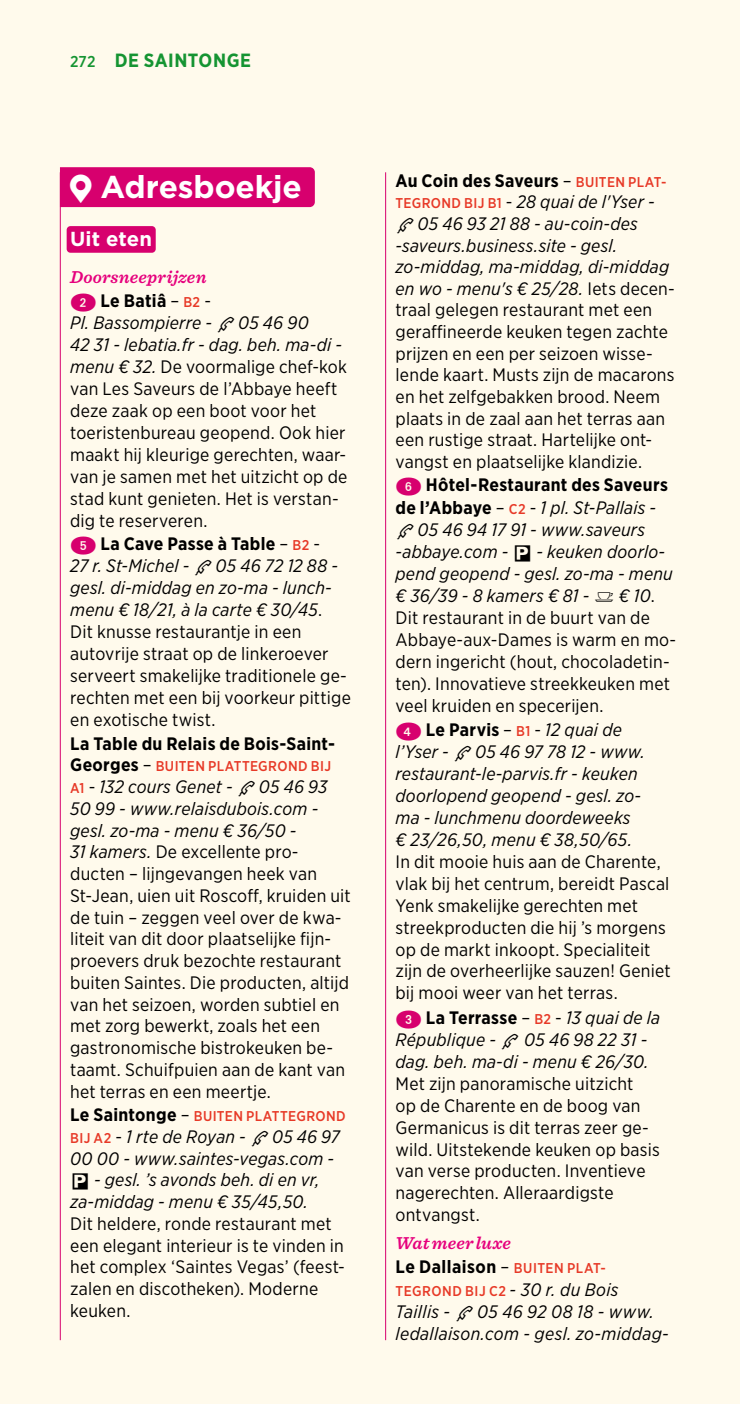
<style>
.page{position:relative;width:740px;height:1404px;background:#fff}
.page>*{position:absolute;margin:0;border:0;box-sizing:border-box;transform-origin:0 0}
.t1{font:700 31.5px "Gotham";letter-spacing:-.005em;color:#fff}
.t2{font:700 20.25px "Gotham";letter-spacing:.005em;color:#fff}
.t3{font:700 19.12px "Gotham Narrow";letter-spacing:.03em;color:#159432}
.t4{font:18px/22.1px "Gotham Narrow";letter-spacing:.01em;color:#000}
.t5{font:italic 18px/22.1px "Gotham Narrow";letter-spacing:.015em;color:#000}
.t6{font:700 18px "Gotham Narrow";letter-spacing:.02em;color:#000}
.t7{font:italic 600 18px "Sentinel";letter-spacing:.01em;color:#e6007d}
.t8{font:500 14.17px "Gotham Narrow";letter-spacing:.03em;color:#e73927}
.s1{font-weight:500;font-size:15.75px}
.s2{font-family:"Michelin";font-weight:400;font-size:27px}
.s3{font-family:"Pastilles.otf";color:#d7006e}
.s4{font-weight:700}
.s5{font-weight:500;font-size:14.17px;color:#e73927}
.s6{font-style:italic}
.s7{font-family:"Michelin"}
.s8{font-weight:700;font-size:18px;color:#000}
.s9{font-weight:400;font-size:18px;color:#000}
.s10{font-weight:500;font-style:normal;font-size:14.17px;color:#e73927}
.s11{font-style:normal}
.s12{font-family:"Michelin";font-style:normal}
.s13{font-family:"Pastilles.otf";font-style:normal;color:#d7006e}
.s14{font-weight:700;font-style:normal}
.s15{font-weight:400}
.s16{font-weight:400;font-style:italic;font-size:18px;color:#000}
</style>
<div class="page">
<div style="left:0;top:0;width:740px;height:1403px;background:#fffaec"></div>
<div style="left:60px;top:167px;width:255px;height:40px;background:#d7006e"></div>
<div style="left:67px;top:226px;width:89px;height:27px;background:#d7006e;border-radius:4px"></div>
<hr style="left:60px;top:172px;width:1px;height:1167px;background:#d7006e">
<hr style="left:385px;top:172px;width:1px;height:1167px;background:#d7006e">
<p class="t3" style="left:70px;top:48px;width:182px"><span class="s1">272</span> DE SAINTONGE</p>
<h1 class="t1" style="left:70px;top:165px;width:233px"><span class="s2">h</span> Adresboekje</h1>
<p class="t2" style="left:70px;top:225px;width:83px">Uit eten</p>
<p class="t7" style="left:70px;top:263px;width:138px">Doorsneeprijzen</p>
<p class="t4" style="left:70px;top:289px;width:282px"><span class="s3">Ă</span> <span class="s4">Le Batiâ</span> – <span class="s5">B2</span> -<br><span class="s6">Pl. Bassompierre -</span> <span class="s7">t</span> <span class="s6">05 46 90<br>42 31 - lebatia.fr - dag. beh. ma-di - menu € 32.</span> De voormalige chef-kok van Les Saveurs de l’Abbaye heeft deze zaak op een boot voor het toeristenbureau geopend. Ook hier maakt hij kleurige gerechten, waar&shy;van je samen met het uitzicht op de stad kunt genieten. Het is verstan&shy;dig te reserveren.<br><span class="s3">ą</span> <span class="s4">La Cave Passe à Table</span> – <span class="s5">B2</span> -<br><span class="s6">27 r. St-Michel -</span> <span class="s7">t</span> <span class="s6">05 46 72 12 88 - gesl. di-middag en zo-ma - lunch&shy;menu € 18/21, à la carte € 30/45</span>.<br>Dit knusse restaurantje in een autovrije straat op de linkeroever serveert smakelijke traditionele ge&shy;rechten met een bij voorkeur pittige en exotische twist.</p>
<p class="t6" style="left:70px;top:731px;width:266px">La Table du Relais de Bois-Saint-</p>
<p class="t8" style="left:70px;top:757px;width:262px"><span class="s8">Georges</span> <span class="s9">–</span> BUITEN PLATTEGROND BIJ</p>
<p class="t4" style="left:70px;top:775px;width:282px"><span class="s5">A1</span> - <span class="s6">132 cours Genet -</span> <span class="s7">t</span> <span class="s6">05 46 93<br>50 99 - www.relaisdubois.com - gesl. zo-ma - menu € 36/50 -<br>31 -kamers.</span> De excellente pro&shy;ducten – lijngevangen heek van<br>St-Jean, uien uit Roscoff, kruiden uit de tuin – zeggen veel over de kwa&shy;liteit van dit door plaatselijke fijn&shy;proevers druk bezochte restaurant buiten Saintes. Die producten, altijd van het seizoen, worden subtiel en met zorg bewerkt, zoals het een gastronomische bistrokeuken be&shy;taamt. Schuifpuien aan de kant van het terras en een meertje.</p>
<p class="t8" style="left:70px;top:1106px;width:277px"><span class="s8">Le Saintonge</span> <span class="s9">–</span> BUITEN PLATTEGROND</p>
<p class="t5" style="left:70px;top:1124px;width:271px"><span class="s10">BIJ A2</span> <span class="s11">-</span> 1 rte de Royan - <span class="s12">t</span> 05 46 97<br>00 00 - www.saintes-vegas.com - <span class="s12">õ</span> - gesl. ’s avonds beh. di en vr, za-middag - menu € 35/45,50.</p>
<p class="t4" style="left:70px;top:1211px;width:276px">Dit heldere, ronde restaurant met een elegant interieur is te vinden in het complex ‘Saintes Vegas’ (feest&shy;zalen en discotheken). Moderne keuken.</p>
<p class="t4" style="left:395px;top:169px;width:281px"><span class="s4">Au Coin des Saveurs</span> – <span class="s5">BUITEN PLAT-TEGROND BIJ B1</span> - <span class="s6">28 quai de l'Yser - </span><span class="s7">t</span> <span class="s6">05 46 93 21 88 - au-coin-des -saveurs.business.site - gesl. zo-middag, ma-middag, di-middag en wo - menu's € 25/28.</span> Iets decen&shy;traal gelegen restaurant met een geraffineerde keuken tegen zachte prijzen en een per seizoen wisse&shy;lende kaart. Musts zijn de macarons en het zelfgebakken brood. Neem plaats in de zaal aan het terras aan een rustige straat. Hartelijke ont&shy;vangst en plaatselijke klandizie.</p>
<p class="t4" style="left:395px;top:473px;width:282px"><span class="s3">Ć</span> <span class="s4">Hôtel-Restaurant des Saveurs de l’Abbaye</span> – <span class="s5">C2</span> - <span class="s6">1 pl. St-Pallais - </span><span class="s7">t</span> <span class="s6">05 46 94 17 91 - www.saveurs -abbaye.com -</span> <span class="s7">õ</span> <span class="s6">- keuken doorlo&shy;pend geopend - gesl. zo-ma - menu € 36/39 - 8 kamers € 81 -</span> <span class="s7">:</span> <span class="s6">€ 10</span>.<br>Dit restaurant in de buurt van de<br>Abbaye-aux-Dames is warm en mo&shy;dern ingericht (hout, chocoladetin&shy;ten). Innovatieve streekkeuken met veel kruiden en specerijen.</p>
<p class="t5" style="left:395px;top:718px;width:251px"><span class="s13">Ą</span> <span class="s14">Le Parvis</span> <span class="s11">–</span> <span class="s10">B1</span> <span class="s11">-</span> 12 quai de l’Yser - <span class="s12">t</span> 05 46 97 78 12 - www. restaurant-le-parvis.fr - keuken doorlopend geopend - gesl. zo&shy;ma - lunchmenu doordeweeks € 23/26,50, menu € 38,50/65.</p>
<p class="t4" style="left:395px;top:849px;width:277px">In dit mooie huis aan de Charente, vlak bij het centrum, bereidt Pascal Yenk smakelijke gerechten met streekproducten die hij ’s morgens op de markt inkoopt. Specialiteit zijn de overheerlijke sauzen! Geniet bij mooi weer van het terras.</p>
<p class="t5" style="left:395px;top:1005px;width:266px"><span class="s13">ă</span> <span class="s14">La Terrasse</span> <span class="s11">–</span> <span class="s10">B2</span> <span class="s11">-</span> 13 quai de la<br>République - <span class="s12">t</span> 05 46 98 22 31 - dag. beh. ma-di - menu € 26/30.</p>
<p class="t4" style="left:395px;top:1071px;width:266px">Met zijn panoramische uitzicht<br>op de Charente en de boog van<br>Germanicus is dit terras zeer ge&shy;wild. Uitstekende keuken op basis van verse producten. Inventieve nagerechten. Alleraardigste ontvangst.</p>
<p class="t7" style="left:395px;top:1228px;width:117px">Wat meer luxe</p>
<p class="t6" style="left:395px;top:1255px;width:212px">Le Dallaison <span class="s15">–</span> <span class="s5">BUITEN PLAT-</span></p>
<p class="t8" style="left:395px;top:1281px;width:225px">TEGROND BIJ C2 <span class="s16">- 30 r. du Bois</span></p>
<p class="t5" style="left:395px;top:1300px;width:275px">Taillis - <span class="s12">t</span> 05 46 92 08 18 - www. ledallaison.com - gesl. zo-middag-</p>
</div>
